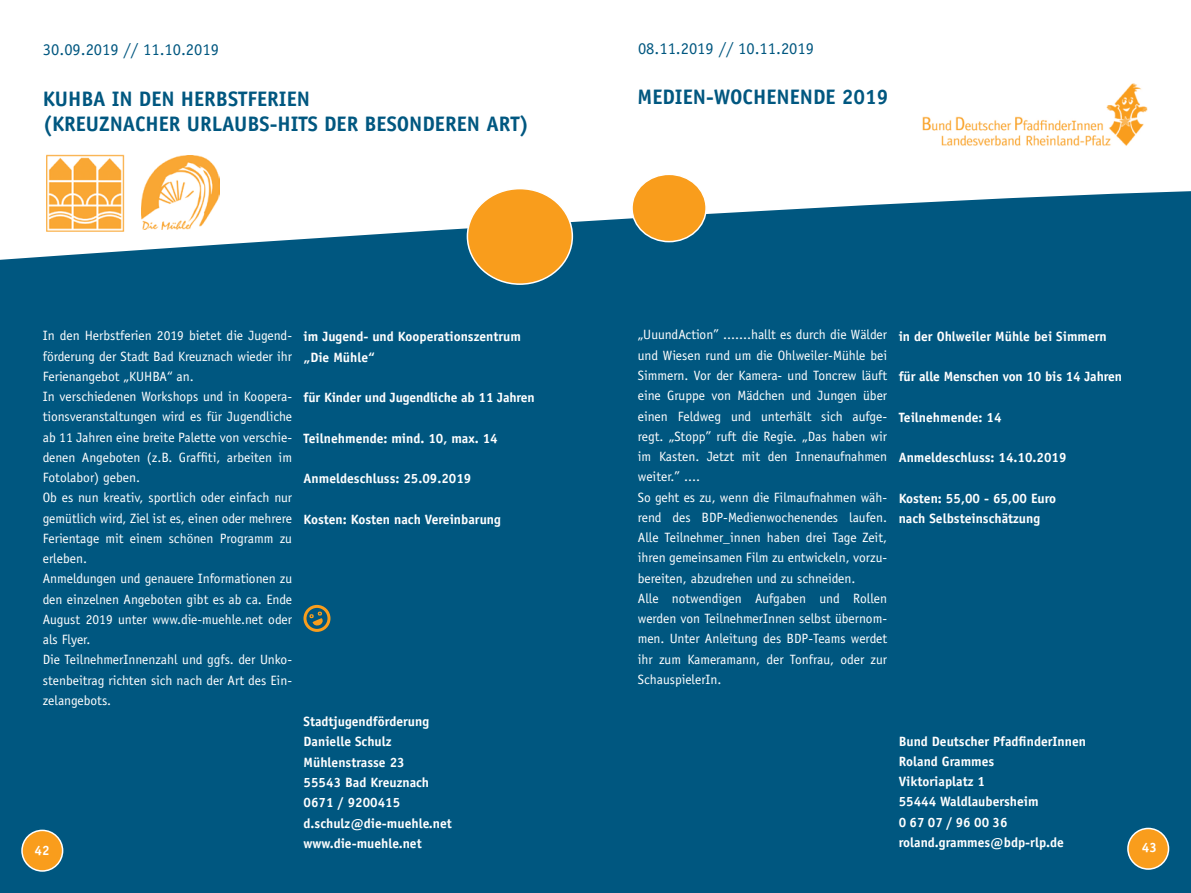
<style>
.page{position:relative;width:1191px;height:893px;background:#fff}
.page>*{position:absolute;margin:0;border:0;box-sizing:border-box;transform-origin:0 0}
.t1{font:700 21px/25.2px "Officina Sans";color:#005780}
.t2{font:16.5px "Officina Sans";color:#005780}
.t3{font:13.5px/20.2px "Officina Sans";color:#fff}
.t4{font:700 13.5px/20.2px "Officina Sans";color:#fff}
</style>
<div class="page">
<div style="left:0;top:191px;width:1191px;height:702px;background:#005780"></div>
<div style="left:467px;top:189px;width:105px;height:95px;background:#f99d1c;border-radius:50%"></div>
<div style="left:467px;top:188px;width:106px;height:97px;border:2px solid #fff;border-radius:50%"></div>
<div style="left:632px;top:174px;width:74px;height:68px;background:#f99d1c;border-radius:50%"></div>
<div style="left:631px;top:174px;width:76px;height:68px;border:2px solid #fff;border-radius:50%"></div>
<div style="left:22px;top:830px;width:41px;height:41px;background:#f99d1c;border-radius:50%"></div>
<div style="left:21px;top:830px;width:42px;height:42px;border:2px solid #fff;border-radius:50%"></div>
<div style="left:1128px;top:828px;width:40px;height:41px;background:#f99d1c;border-radius:50%"></div>
<div style="left:1127px;top:828px;width:42px;height:42px;border:2px solid #fff;border-radius:50%"></div>
<div style="left:303px;top:605px;width:27px;height:27px;border:3px solid #f99d1c;border-radius:50%"></div>
<svg style="left:309px;top:612px;width:15px;height:14px"></svg>
<img style="left:922px;top:83px;width:226px;height:63px">
<img style="left:46px;top:154px;width:81px;height:77px">
<img style="left:141px;top:155px;width:79px;height:75px">
<p class="t2" style="left:43px;top:40px;width:177px">30.09.2019 // 11.10.2019</p>
<h1 class="t1" style="left:43px;top:86px;width:488px">KUH BA in den H erbstferien<br>(Kreuznacher Urlaubs-Hits der Besonderen Art)</h1>
<p class="t3" style="left:43px;top:326px;width:251px">In den Herbstferien 2019 bietet die Jugend&shy;förderung der Stadt Bad Kreuznach wieder ihr Ferienangebot „KUHBA“ an.<br>In verschiedenen Workshops und in Koopera&shy;tionsveranstaltungen wird es für Jugendliche ab 11 Jahren eine breite Palette von verschie&shy;denen Angeboten (z.B. Graffiti, arbeiten im Fotolabor) geben.<br>Ob es nun kreativ, sportlich oder einfach nur gemütlich wird, Ziel ist es, einen oder mehrere Ferientage mit einem schönen Programm zu erleben.<br>Anmeldungen und genauere Informationen zu den einzelnen Angeboten gibt es ab ca. Ende August 2019 unter www.die-muehle.net oder als Flyer.<br>Die TeilnehmerInnenzahl und ggfs. der Unko&shy;stenbeitrag richten sich nach der Art des Ein&shy;zelangebots.</p>
<p class="t4" style="left:304px;top:327px;width:219px">im Jugend- und Kooperationszentrum „Die Mühle“</p>
<p class="t4" style="left:304px;top:387px;width:233px">für Kinder und Jugendliche ab 11 Jahren</p>
<p class="t4" style="left:304px;top:428px;width:196px">Teilnehmende: mind. 10, max. 14</p>
<p class="t4" style="left:304px;top:468px;width:169px">Anmeldeschluss: 25.09.2019</p>
<p class="t4" style="left:304px;top:509px;width:199px">Kosten: Kosten nach Vereinbarung</p>
<p class="t2" style="left:638px;top:39px;width:177px">08.11.2019 // 10.11.2019</p>
<h1 class="t1" style="left:637px;top:84px;width:252px">Medien-Wochenende 2019</h1>
<p class="t3" style="left:638px;top:325px;width:251px">„UuundAction” .......hallt es durch die Wälder und Wiesen rund um die Ohlweiler-Mühle bei Simmern. Vor der Kamera- und Toncrew läuft eine Gruppe von Mädchen und Jungen über einen Feldweg und unterhält sich aufge&shy;regt. „Stopp” ruft die Regie. „Das haben wir im Kasten. Jetzt mit den Innenaufnahmen weiter.” ....<br>So geht es zu, wenn die Filmaufnahmen wäh&shy;rend des BDP-Medienwochenendes laufen.<br>Alle Teilnehmer_innen haben drei Tage Zeit, ihren gemeinsamen Film zu entwickeln, vorzu&shy;bereiten, abzudrehen und zu schneiden.<br>Alle notwendigen Aufgaben und Rollen werden von TeilnehmerInnen selbst übernom&shy;men. Unter Anleitung des BDP-Teams werdet ihr zum Kameramann, der Tonfrau, oder zur SchauspielerIn.</p>
<p class="t4" style="left:898px;top:326px;width:210px">in der Ohlweiler Mühle bei Simmern</p>
<p class="t4" style="left:898px;top:366px;width:225px">für alle Menschen von 10 bis 14 Jahren</p>
<p class="t4" style="left:898px;top:407px;width:104px">Teilnehmende: 14</p>
<p class="t4" style="left:898px;top:447px;width:169px">Anmeldeschluss: 14.10.2019</p>
<p class="t4" style="left:898px;top:488px;width:159px">Kosten: 55,00 - 65,00 Euro nach Selbsteinschätzung</p>
<p class="t4" style="left:304px;top:711px;width:150px">Stadtjugendförderung<br>Danielle Schulz<br>Mühlenstrasse 23<br>55543 Bad Kreuznach<br>0671 / 9200415 d.schulz@die-muehle.net www.die-muehle.net</p>
<p class="t4" style="left:898px;top:731px;width:189px">Bund Deutscher PfadfinderInnen<br>Roland Grammes<br>Viktoriaplatz 1<br>55444 Waldlaubersheim<br>06707/960036 roland.grammes@bdp-rlp.de</p>
<p class="t4" style="left:35px;top:840px;width:17px">42</p>
<p class="t4" style="left:1141px;top:837px;width:17px">43</p>
</div>
